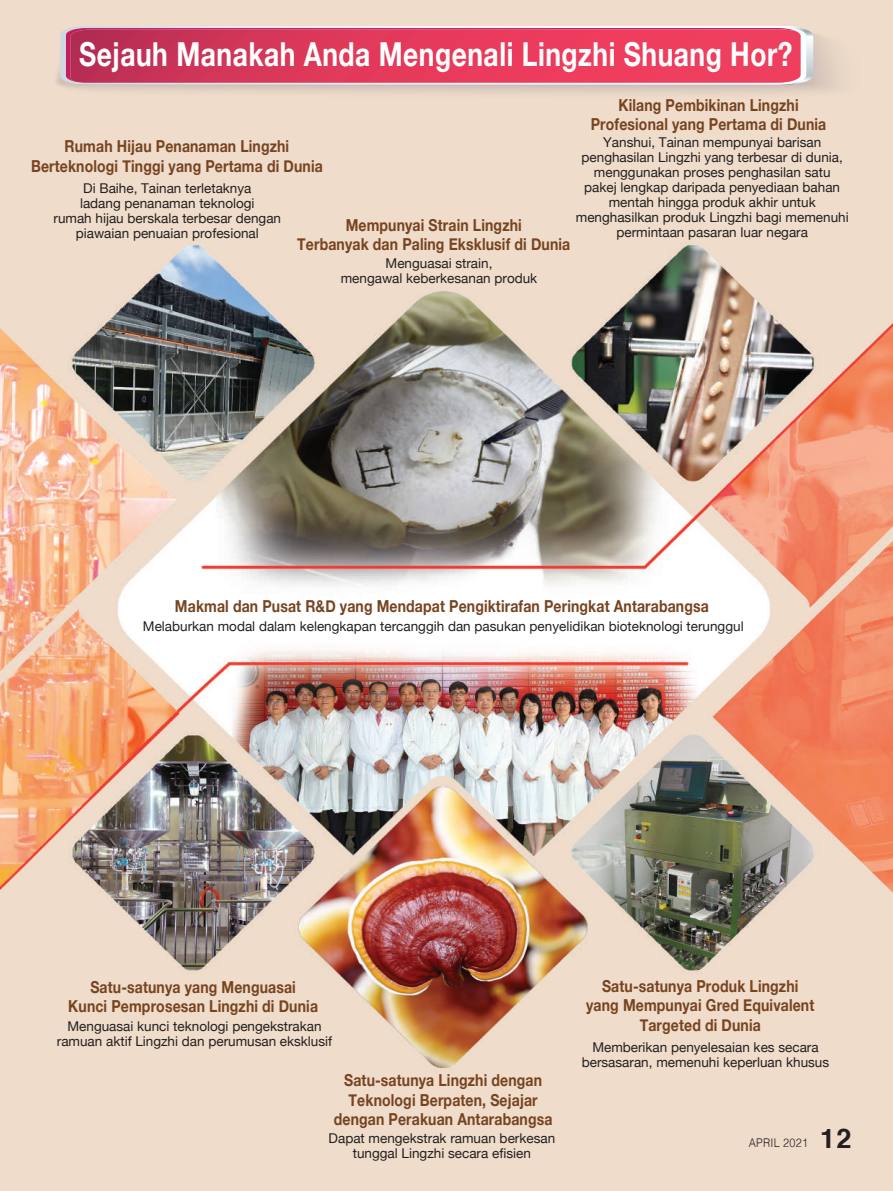
<style>
.page{position:relative;width:893px;height:1191px;background:#fff}
.page>*{position:absolute;margin:0;border:0;box-sizing:border-box;transform-origin:0 0}
.t1{font:700 33px "Helvetica Neue";letter-spacing:.02em;color:#fff;scale:.8 1}
.t2{font:700 27px "Helvetica";color:#231f20}
.t3{font:700 16.5px/19.5px "Helvetica Neue";letter-spacing:.01em;color:#774421;text-align:center;scale:.85 1}
.t4{font:13.5px/15px "Helvetica Neue";color:#231f20;text-align:center}
.t5{font:300 12px "Helvetica";letter-spacing:.02em;color:#231f20;scale:.9 1}
</style>
<div class="page">
<img style="left:0;top:0;width:893px;height:1191px">
<svg style="left:53px;top:29px;width:810px;height:71px;background:#e4d2c4"></svg>
<svg style="left:60px;top:26px;width:746px;height:59px"></svg>
<svg style="left:66px;top:28px;width:735px;height:55px;background:#de3a5c"></svg>
<h1 class="t1" style="left:79px;top:29px;width:893px">Sejauh Manakah Anda Mengenali Lingzhi Shuang Hor?</h1>
<p class="t3" style="left:591px;top:95px;width:279px">Kilang Pembikinan Lingzhi<br>Profesional yang Pertama di Dunia</p>
<p class="t4" style="left:576px;top:136px;width:274px">Yanshui, Tainan mempunyai barisan penghasilan Lingzhi yang terbesar di dunia, menggunakan proses penghasilan satu<br>pakej lengkap daripada penyediaan bahan mentah hingga produk akhir untuk menghasilkan produk Lingzhi bagi memenuhi permintaan pasaran luar negara</p>
<p class="t3" style="left:31px;top:137px;width:345px">Rumah Hijau Penanaman Lingzhi<br>Berteknologi Tinggi yang Pertama di Dunia</p>
<p class="t4" style="left:54px;top:181px;width:229px">Di Baihe, Tainan terletaknya<br>ladang penanaman teknologi<br>rumah hijau berskala terbesar dengan piawaian penuaian profesional</p>
<p class="t3" style="left:297px;top:216px;width:323px">Mempunyai Strain Lingzhi<br>Terbanyak dan Paling Eksklusif di Dunia</p>
<p class="t4" style="left:341px;top:256px;width:198px">Menguasai strain,<br>mengawal keberkesanan produk</p>
<p class="t3" style="left:175px;top:596px;width:630px">Makmal dan Pusat R&amp;D yang Mendapat Pengiktirafan Peringkat Antarabangsa</p>
<p class="t4" style="left:143px;top:619px;width:602px">Melaburkan modal dalam kelengkapan tercanggih dan pasukan penyelidikan bioteknologi terunggul</p>
<p class="t3" style="left:68px;top:977px;width:295px">Satu-satunya yang Menguasai<br>Kunci Pemprosesan Lingzhi di Dunia</p>
<p class="t4" style="left:57px;top:1019px;width:277px">Menguasai kunci teknologi pengekstrakan ramuan aktif Lingzhi dan perumusan eksklusif</p>
<p class="t3" style="left:334px;top:1071px;width:259px">Satu-satunya Lingzhi dengan<br>Teknologi Berpaten, Sejajar dengan Perakuan Antarabangsa</p>
<p class="t4" style="left:329px;top:1131px;width:228px">Dapat mengekstrak ramuan berkesan tunggal Lingzhi secara efisien</p>
<p class="t3" style="left:586px;top:976px;width:270px">Satu-satunya Produk Lingzhi yang Mempunyai Gred Equivalent<br>Targeted di Dunia</p>
<p class="t4" style="left:582px;top:1040px;width:249px">Memberikan penyelesaian kes secara bersasaran, memenuhi keperluan khusus</p>
<p class="t5" style="left:749px;top:1132px;width:67px">APRIL 2021</p>
<h2 class="t2" style="left:820px;top:1117px;width:33px">12</h2>
</div>
